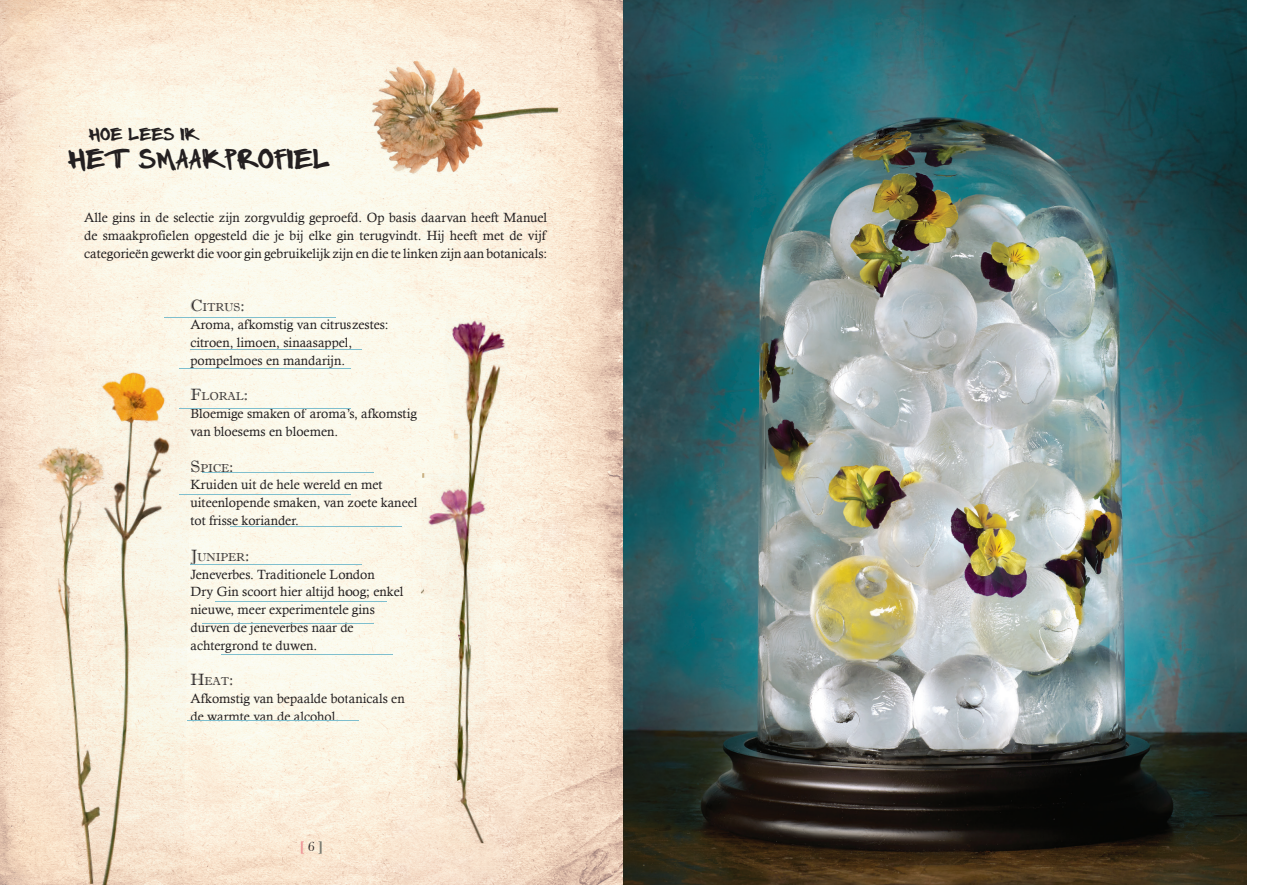
<style>
.page{position:relative;width:1263px;height:893px;background:#fff}
.page>*{position:absolute;margin:0;border:0;box-sizing:border-box;transform-origin:0 0}
.t1{font:38.55px "Twin Marker";color:#231f20}
.t2{font:24.6px "Twin Marker";color:#231f20}
.t3{font:13.35px/17.9px "Calisto";color:#231f20}
.t4{font:13.35px "Calis MT Bol";color:#ee9698}
.t5{font:11.4px "Imprint MT Shadow";color:#231f20}
.s1{font-size:16.35px}
.s2{font-family:"Bask Old Face";color:#231f20}
.s3{color:#77796e}
</style>
<div class="page">
<img style="left:0;top:0;width:1246px;height:884px">
<img style="left:421px;top:473px;width:68px;height:370px">
<img style="left:424px;top:316px;width:87px;height:483px">
<img style="left:89px;top:369px;width:103px;height:515px">
<img style="left:31px;top:392px;width:156px;height:492px">
<img style="left:362px;top:55px;width:214px;height:135px">
<hr style="left:164px;top:317px;width:172px;height:1px;background:#7fbfce">
<hr style="left:190px;top:349px;width:172px;height:1px;background:#7fbfce">
<hr style="left:179px;top:369px;width:172px;height:1px;background:#7fbfce">
<hr style="left:179px;top:408px;width:172px;height:1px;background:#7fbfce">
<hr style="left:202px;top:472px;width:172px;height:1px;background:#7fbfce">
<hr style="left:179px;top:494px;width:172px;height:1px;background:#7fbfce">
<hr style="left:230px;top:526px;width:172px;height:1px;background:#7fbfce">
<hr style="left:215px;top:602px;width:172px;height:1px;background:#7fbfce">
<hr style="left:202px;top:623px;width:172px;height:1px;background:#7fbfce">
<hr style="left:221px;top:655px;width:172px;height:1px;background:#7fbfce">
<hr style="left:187px;top:720px;width:172px;height:1px;background:#7fbfce">
<hr style="left:190px;top:564px;width:172px;height:1px;background:#7fbfce">
<p class="t2" style="left:88px;top:118px;width:112px">hoe lees ik</p>
<p class="t1" style="left:67px;top:134px;width:264px">het smaakprofiel</p>
<p class="t3" style="left:84px;top:208px;width:465px;text-align:justify">Alle gins in de selectie zijn zorgvuldig geproefd. Op basis daarvan heeft Manuel de smaakprofielen opgesteld die je bij elke gin terugvindt. Hij heeft met de vijf categorieën gewerkt die voor gin gebruikelijk zijn en die te linken zijn aan botanicals:</p>
<p class="t5" style="left:190px;top:301px;width:55px"><span class="s1">C</span>ITRUS<span class="s1">:</span></p>
<p class="t3" style="left:190px;top:315px;width:200px">Aroma, afkomstig van citruszestes: citroen, limoen, sinaasappel, pompelmoes en mandarijn.</p>
<p class="t5" style="left:190px;top:390px;width:59px"><span class="s1">F</span>LORAL<span class="s1">:</span></p>
<p class="t3" style="left:190px;top:404px;width:228px">Bloemige smaken of aroma’s, afkomstig van bloesems en bloemen.</p>
<p class="t5" style="left:190px;top:461px;width:44px"><span class="s1">S</span>PICE<span class="s1">:</span></p>
<p class="t3" style="left:190px;top:476px;width:229px">Kruiden uit de hele wereld en met uiteenlopende smaken, van zoete kaneel tot frisse koriander.</p>
<p class="t5" style="left:190px;top:550px;width:60px"><span class="s1">J</span>UNIPER<span class="s1">:</span></p>
<p class="t3" style="left:190px;top:565px;width:214px">Jeneverbes. Traditionele London<br>Dry Gin scoort hier altijd hoog; enkel nieuwe, meer experimentele gins durven de jeneverbes naar de achtergrond te duwen.</p>
<p class="t5" style="left:190px;top:675px;width:44px"><span class="s1">H</span>EAT<span class="s1">:</span></p>
<p class="t3" style="left:190px;top:690px;width:216px">Afkomstig van bepaalde botanicals en de warmte van de alcohol.</p>
<p class="t4" style="left:300px;top:839px;width:25px">[ <span class="s2">6</span> <span class="s3">]</span></p>
</div>
